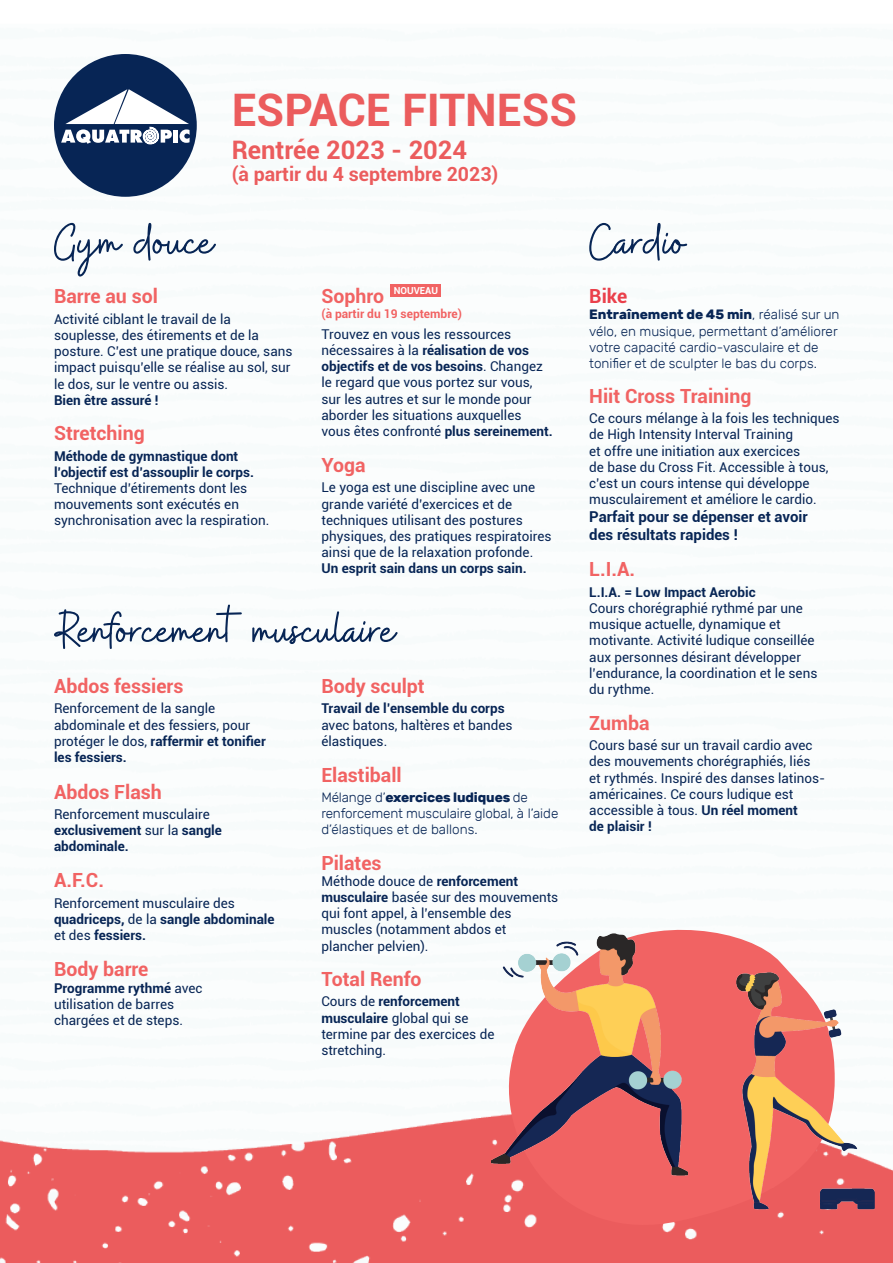
<style>
.page{position:relative;width:893px;height:1263px;background:#fff}
.page>*{position:absolute;margin:0;border:0;box-sizing:border-box;transform-origin:0 0}
.t1{font:52.5px "Buffalo";letter-spacing:-.05em;color:#072555}
.t2{font:700 44.85px "Roboto";color:#eb5c5d}
.t3{font:700 25.5px "Roboto";color:#eb5c5d}
.t4{font:700 19.5px "Roboto";color:#f16363}
.t5{font:700 19.5px "Roboto";color:#eb5c5d}
.t6{font:700 19.5px "Roboto";color:#ea404b}
.t7{font:700 15px/18px "Roboto";color:#072555}
.t8{font:13.5px/16.2px "Roboto";color:#072555}
.t9{font:300 13.5px/16.2px "Rubik";color:#072555}
.t10{font:700 13.5px/16.2px "Roboto";color:#072555}
.t11{font:700 12px "Roboto";color:#f16363}
.t12{font:700 9.6px "Roboto";color:#fff}
.s1{font-weight:700}
.s2{font-weight:400}
</style>
<div class="page">
<div style="left:54px;top:54px;width:143px;height:143px;background:#072555;border-radius:50%"></div>
<svg style="left:61px;top:89px;width:129px;height:56px"></svg>
<img style="left:0;top:1116px;width:893px;height:147px">
<svg style="left:493px;top:930px;width:342px;height:318px;background:#ee6c6d"></svg>
<img style="left:687px;top:938px;width:206px;height:304px">
<img style="left:491px;top:929px;width:196px;height:261px">
<div style="left:390px;top:284px;width:51px;height:13px;background:#f16363"></div>
<p class="t2" style="left:232px;top:78px;width:347px">ESPACE FITNESS</p>
<p class="t3" style="left:232px;top:132px;width:237px">Rentrée 2023 - 2024</p>
<p class="t5" style="left:232px;top:161px;width:268px">(à partir du 4 septembre 2023)</p>
<p class="t1" style="left:54px;top:212px;width:163px">Gym douce</p>
<p class="t1" style="left:589px;top:212px;width:99px">Cardio</p>
<p class="t6" style="left:589px;top:283px;width:40px">Bike</p>
<p class="t9" style="left:589px;top:307px;width:252px"><span class="s1">Entraînement de 45 min</span>, réalisé sur un vélo, en musique, permettant d’améliorer votre capacité cardio-vasculaire et de tonifier et de sculpter le bas du corps.</p>
<p class="t4" style="left:589px;top:382px;width:164px">Hiit Cross Training</p>
<p class="t8" style="left:589px;top:410px;width:252px">Ce cours mélange à la fois les techniques de High Intensity Interval Training<br>et offre une initiation aux exercices<br>de base du Cross Fit. Accessible à tous, c’est un cours intense qui développe musculairement et améliore le cardio.</p>
<p class="t7" style="left:589px;top:507px;width:220px">Parfait pour se dépenser et avoir des résultats rapides !</p>
<p class="t4" style="left:589px;top:556px;width:47px">L.I.A.</p>
<p class="t10" style="left:589px;top:583px;width:168px">L.I.A. = Low Impact Aerobic</p>
<p class="t8" style="left:589px;top:600px;width:230px">Cours chorégraphié rythmé par une musique actuelle, dynamique et motivante. Activité ludique conseillée aux personnes désirant développer l’endurance, la coordination et le sens du rythme.</p>
<p class="t4" style="left:589px;top:709px;width:62px">Zumba</p>
<p class="t8" style="left:589px;top:737px;width:238px">Cours basé sur un travail cardio avec des mouvements chorégraphiés, liés et rythmés. Inspiré des danses latinos&shy;américaines. Ce cours ludique est accessible à tous. <span class="s1">Un réel moment<br>de plaisir !</span></p>
<p class="t12" style="left:394px;top:284px;width:46px">NOUVEAU</p>
<p class="t4" style="left:54px;top:283px;width:106px">Barre au sol</p>
<p class="t8" style="left:54px;top:310px;width:240px">Activité ciblant le travail de la souplesse, des étirements et de la posture. C’est une pratique douce, sans impact puisqu’elle se réalise au sol, sur le dos, sur le ventre ou assis.<br><span class="s1">Bien être assuré !</span></p>
<p class="t4" style="left:321px;top:283px;width:64px">Sophro</p>
<p class="t11" style="left:321px;top:306px;width:142px">(à partir du 19 septembre)</p>
<p class="t8" style="left:321px;top:325px;width:223px">Trouvez en vous les ressources nécessaires à la <span class="s1">réalisation de vos objectifs et de vos besoins</span>. Changez le regard que vous portez sur vous, sur les autres et sur le monde pour aborder les situations auxquelles</p>
<p class="t4" style="left:54px;top:419px;width:92px">Stretching</p>
<p class="t8" style="left:321px;top:422px;width:233px">vous êtes confronté <span class="s1">plus sereinement.</span></p>
<p class="t10" style="left:54px;top:447px;width:202px">Méthode de gymnastique dont l’objectif est d’assouplir le corps.</p>
<p class="t8" style="left:54px;top:479px;width:217px">Technique d’étirements dont les mouvements sont exécutés en synchronisation avec la respiration.</p>
<p class="t4" style="left:321px;top:451px;width:46px">Yoga</p>
<p class="t8" style="left:321px;top:479px;width:232px">Le yoga est une discipline avec une grande variété d’exercices et de techniques utilisant des postures physiques, des pratiques respiratoires ainsi que de la relaxation profonde.<br><span class="s1">Un esprit sain dans un corps sain.</span></p>
<p class="t1" style="left:54px;top:600px;width:345px">Renforcement musculaire</p>
<p class="t4" style="left:54px;top:672px;width:131px">Abdos fessiers</p>
<p class="t8" style="left:54px;top:700px;width:213px">Renforcement de la sangle abdominale et des fessiers, pour protéger le dos, <span class="s1">raffermir et tonifier les fessiers.</span></p>
<p class="t4" style="left:321px;top:672px;width:105px">Body sculpt</p>
<p class="t8" style="left:321px;top:700px;width:193px"><span class="s1">Travail de l’ensemble du corps </span>avec batons, haltères et bandes élastiques.</p>
<p class="t4" style="left:321px;top:761px;width:82px">Elastiball</p>
<p class="t9" style="left:321px;top:789px;width:239px">Mélange d’<span class="s1">exercices ludiques</span> de renforcement musculaire global, à l’aide d’élastiques et de ballons.</p>
<p class="t4" style="left:54px;top:778px;width:109px">Abdos Flash</p>
<p class="t10" style="left:54px;top:805px;width:169px"><span class="s2">Renforcement musculaire </span>exclusivement <span class="s2">sur la</span> sangle abdominale.</p>
<p class="t4" style="left:54px;top:867px;width:52px">A.F.C.</p>
<p class="t10" style="left:54px;top:894px;width:222px"><span class="s2">Renforcement musculaire des </span>quadriceps, <span class="s2">de la</span> sangle abdominale <span class="s2">et des</span> fessiers.</p>
<p class="t4" style="left:54px;top:956px;width:96px">Body barre</p>
<p class="t8" style="left:54px;top:979px;width:150px"><span class="s1">Programme rythmé</span> avec utilisation de barres chargées et de steps.</p>
<p class="t4" style="left:321px;top:849px;width:62px">Pilates</p>
<p class="t8" style="left:321px;top:872px;width:239px">Méthode douce de <span class="s1">renforcement musculaire</span> basée sur des mouvements qui font appel, à l’ensemble des muscles (notamment abdos et plancher pelvien).</p>
<p class="t4" style="left:321px;top:965px;width:102px">Total Renfo</p>
<p class="t8" style="left:321px;top:993px;width:175px">Cours de <span class="s1">renforcement musculaire</span> global qui se termine par des exercices de stretching.</p>
</div>
